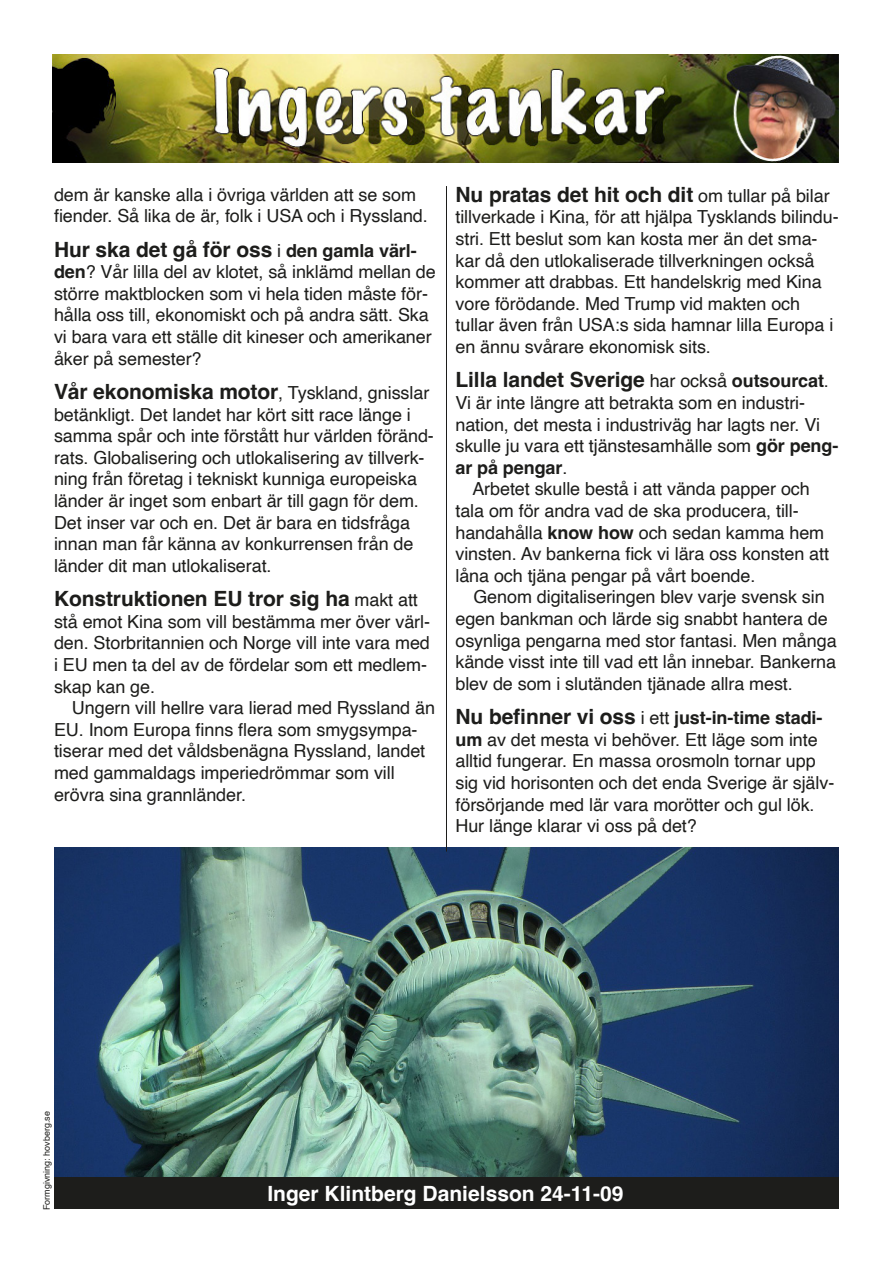
<style>
.page{position:relative;width:893px;height:1263px;background:#fff}
.page>*{position:absolute;margin:0;border:0;box-sizing:border-box;transform-origin:0 0}
.t1{font:700 21px "Helvetica";letter-spacing:-.005em;color:#1d1d1b}
.t2{font:700 21px "Helvetica";color:#fff}
.t3{font:18px/21.6px "Helvetica";letter-spacing:-.005em;color:#1d1d1b}
.t4{font:700 18px "Helvetica";letter-spacing:-.005em;color:#1d1d1b}
.t5{font:9px "Helvetica";color:#1d1d1b}
.s1{font-weight:400;font-size:18px}
.s2{font-size:18px}
.s3{font-weight:700}
.s4{font-weight:400}
.s5{font-weight:700;font-size:21px}
</style>
<div class="page">
<img style="left:54px;top:847px;width:785px;height:331px">
<img style="left:53px;top:54px;width:786px;height:108px">
<hr style="left:446px;top:186px;width:1px;height:665px;background:#1d1d1b">
<div style="left:54px;top:1178px;width:785px;height:31px;background:#1d1d1b"></div>
<p class="t3" style="left:54px;top:184px;width:375px">dem är kanske alla i övriga världen att se som fiender. Så lika de är, folk i USA och i Ryssland.</p>
<p class="t1" style="left:54px;top:236px;width:364px">Hur ska det gå för oss <span class="s1">i</span> <span class="s2">den gamla värl-</span></p>
<p class="t3" style="left:54px;top:262px;width:383px"><span class="s3">den</span>? Vår lilla del av klotet, så inklämd mellan de större maktblocken som vi hela tiden måste för&shy;hålla oss till, ekonomiskt och på andra sätt. Ska vi bara vara ett ställe dit kineser och amerikaner åker på semester?</p>
<p class="t1" style="left:54px;top:379px;width:377px">Vår ekonomiska motor<span class="s1">, Tyskland, gnisslar</span></p>
<p class="t3" style="left:54px;top:404px;width:381px">betänkligt. Det landet har kört sitt race länge i samma spår och inte förstått hur världen föränd&shy;rats. Globalisering och utlokalisering av tillverk&shy;ning från företag i tekniskt kunniga europeiska länder är inget som enbart är till gagn för dem.<br>Det inser var och en. Det är bara en tidsfråga innan man får känna av konkurrensen från de länder dit man utlokaliserat.</p>
<p class="t1" style="left:54px;top:586px;width:365px">Konstruktionen EU tror sig ha <span class="s1">makt att</span></p>
<p class="t3" style="left:54px;top:611px;width:378px">stå emot Kina som vill bestämma mer över värl&shy;den. Storbritannien och Norge vill inte vara med i EU men ta del av de fördelar som ett medlem&shy;skap kan ge.</p>
<p class="t3" style="left:54px;top:697px;width:382px;text-indent:18px">Ungern vill hellre vara lierad med Ryssland än EU. Inom Europa finns flera som smygsympa&shy;tiserar med det våldsbenägna Ryssland, landet med gammaldags imperiedrömmar som vill erövra sina grannländer.</p>
<p class="t1" style="left:455px;top:182px;width:376px">Nu pratas det hit och dit <span class="s1">om tullar på bilar</span></p>
<p class="t3" style="left:455px;top:207px;width:385px">tillverkade i Kina, för att hjälpa Tysklands bilindu&shy;stri. Ett beslut som kan kosta mer än det sma&shy;kar då den utlokaliserade tillverkningen också kommer att drabbas. Ett handelskrig med Kina vore förödande. Med Trump vid makten och tullar även från USA:s sida hamnar lilla Europa i en ännu svårare ekonomisk sits.</p>
<p class="t1" style="left:455px;top:367px;width:375px">Lilla landet Sverige <span class="s1">har också</span> <span class="s2">outsourcat</span><span class="s1">.</span></p>
<p class="t3" style="left:455px;top:392px;width:351px">Vi är inte längre att betrakta som en industri-</p>
<p class="t3" style="left:455px;top:414px;width:366px">nation, det mesta i industriväg har lagts ner. Vi</p>
<p class="t3" style="left:455px;top:436px;width:384px">skulle ju vara ett tjänstesamhälle som <span class="s3">gör peng-</span></p>
<p class="t4" style="left:455px;top:456px;width:113px">ar på pengar<span class="s4">.</span></p>
<p class="t3" style="left:472px;top:479px;width:339px">Arbetet skulle bestå i att vända papper och</p>
<p class="t3" style="left:455px;top:500px;width:345px">tala om för andra vad de ska producera, till-</p>
<p class="t3" style="left:455px;top:522px;width:370px">handahålla <span class="s3">know how</span> och sedan kamma hem</p>
<p class="t3" style="left:455px;top:544px;width:375px">vinsten. Av bankerna fick vi lära oss konsten att</p>
<p class="t3" style="left:455px;top:565px;width:301px">låna och tjäna pengar på vårt boende.</p>
<p class="t3" style="left:473px;top:587px;width:353px">Genom digitaliseringen blev varje svensk sin</p>
<p class="t3" style="left:455px;top:608px;width:374px">egen bankman och lärde sig snabbt hantera de</p>
<p class="t3" style="left:455px;top:630px;width:383px">osynliga pengarna med stor fantasi. Men många</p>
<p class="t3" style="left:455px;top:652px;width:382px">kände visst inte till vad ett lån innebar. Bankerna</p>
<p class="t3" style="left:455px;top:673px;width:339px">blev de som i slutänden tjänade allra mest.</p>
<p class="t3" style="left:455px;top:708px;width:380px"><span class="s5">Nu befinner vi oss</span> i ett <span class="s3">just-in-time stadi&shy;um</span> av det mesta vi behöver. Ett läge som inte alltid fungerar. En massa orosmoln tornar upp sig vid horisonten och det enda Sverige är själv&shy;försörjande med lär vara morötter och gul lök.<br>Hur länge klarar vi oss på det?</p>
<p class="t5" style="left:40px;top:1210px;width:101px;rotate:-90deg">Formgivning: hovberg.se</p>
<p class="t2" style="left:267px;top:1181px;width:357px">Inger Klintberg Danielsson 24-11-09</p>
</div>
